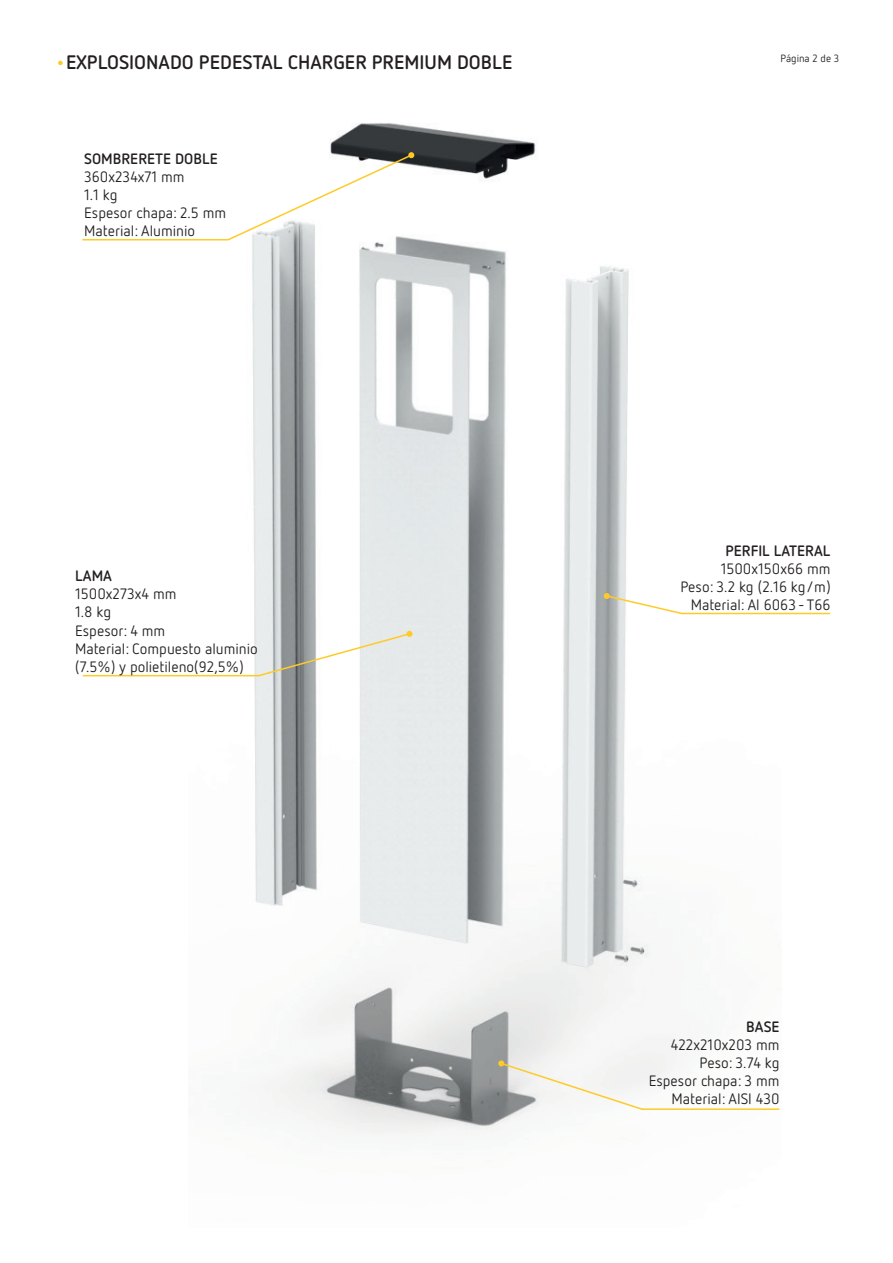
<style>
.page{position:relative;width:893px;height:1263px;background:#fff}
.page>*{position:absolute;margin:0;border:0;box-sizing:border-box;transform-origin:0 0}
.ESTILO_1{font:700 19.5px "Netto Pro";color:#231f20}
.t1{font:15px/18px "Netto Pro";color:#231f20}
.t2{font:700 15px "Netto Pro";color:#231f20}
.t3{font:10.5px "Netto Pro";color:#231f20}
.s1{color:#fecb26}
</style>
<div class="page">
<img style="left:189px;top:123px;width:593px;height:1012px">
<hr style="left:83px;top:675px;width:176px;height:1px;background:#fecb26">
<hr style="left:642px;top:1108px;width:137px;height:2px;background:#fecb26">
<hr style="left:682px;top:613px;width:148px;height:1px;background:#fecb26">
<hr style="left:83px;top:239px;width:145px;height:1px;background:#fecb26">
<svg style="left:257px;top:632px;width:154px;height:45px"></svg>
<svg style="left:406px;top:630px;width:7px;height:7px"></svg>
<svg style="left:498px;top:1060px;width:146px;height:51px"></svg>
<svg style="left:603px;top:593px;width:81px;height:22px"></svg>
<svg style="left:227px;top:153px;width:186px;height:89px"></svg>
<div style="left:408px;top:152px;width:7px;height:6px;background:#fecb26;border-radius:3px"></div>
<p class="ESTILO_1" style="left:55px;top:49px;width:459px"><span class="s1">•</span>EXPLOSIONADO PEDESTAL CHARGER PREMIUM DOBLE</p>
<p class="t2" style="left:84px;top:149px;width:135px">SOMBRERETE DOBLE</p>
<p class="t1" style="left:84px;top:167px;width:102px">360x234x71 mm</p>
<p class="t1" style="left:84px;top:185px;width:35px">1.1 kg</p>
<p class="t1" style="left:84px;top:203px;width:144px">Espesor chapa: 2.5 mm</p>
<p class="t1" style="left:84px;top:221px;width:113px">Material: Aluminio</p>
<p class="t2" style="left:75px;top:566px;width:38px">LAMA</p>
<p class="t1" style="left:75px;top:585px;width:103px">1500x273x4 mm</p>
<p class="t1" style="left:75px;top:603px;width:38px">1.8 kg</p>
<p class="t1" style="left:75px;top:621px;width:92px">Espesor: 4 mm</p>
<p class="t1" style="left:75px;top:639px;width:184px">Material: Compuesto aluminio (7.5%) y polietileno(92,5%)</p>
<p class="t3" style="left:781px;top:52px;width:60px">Página 2 de 3</p>
<p class="t2" style="left:726px;top:541px;width:106px">PERFIL LATERAL</p>
<p class="t1" style="left:721px;top:559px;width:111px">1500x150x66 mm</p>
<p class="t1" style="left:680px;top:577px;width:152px">Peso: 3.2 kg (2.16 kg/m)</p>
<p class="t1" style="left:691px;top:595px;width:141px">Material: Al 6063 - T66</p>
<p class="t2" style="left:746px;top:1017px;width:35px">BASE</p>
<p class="t1" style="left:671px;top:1035px;width:110px">422x210x203 mm</p>
<p class="t1" style="left:699px;top:1053px;width:82px">Peso: 3.74 kg</p>
<p class="t1" style="left:649px;top:1071px;width:132px">Espesor chapa: 3 mm</p>
<p class="t1" style="left:672px;top:1089px;width:110px">Material: AISI 430</p>
</div>
